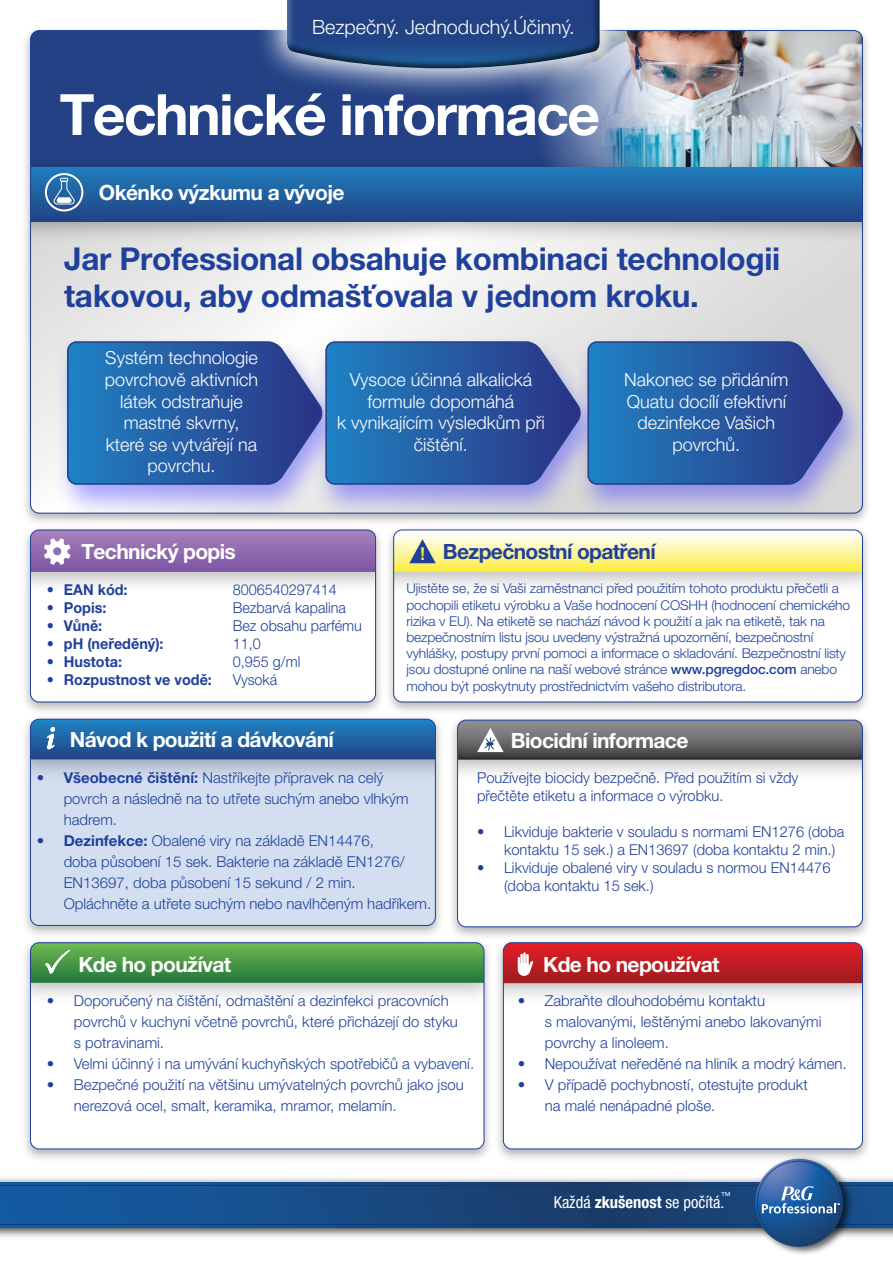
<style>
.page{position:relative;width:893px;height:1263px;background:#fff}
.page>*{position:absolute;margin:0;border:0;box-sizing:border-box;transform-origin:0 0}
.t1{font:700 57px "Helvetica Neue LT Pro";letter-spacing:-.03em;color:#fff}
.t2{font:700 31.5px/37.5px "Helvetica Neue LT Pro";letter-spacing:-.01em;color:#20419b}
.t3{font:700 21px "Helvetica Neue LT Pro";letter-spacing:-.03em;color:#fff}
.t4{font:700 21px "Helvetica Neue LT Pro";letter-spacing:-.03em;color:#20419b}
.t5{font:300 19.65px "Helvetica Neue LT Pro";color:#fff}
.t6{font:300 18px/21.6px "Helvetica Neue LT Pro";color:#fff;text-align:center}
.t7{font:condensed 16.5px "Helvetica Neue LT Pro";color:#fff}
.t8{font:300 15px/21px "Helvetica Neue LT Pro";color:#20419b}
.t9{font:300 15px "Helvetica Neue LT Pro";color:#20419b;scale:.96 1}
.t10{font:700 15px "Helvetica Neue LT Pro";color:#20419b;scale:.96 1}
.t11{font:300 13.5px/16.2px "Helvetica Neue LT Pro";letter-spacing:-.01em;color:#20419b}
.t12{font:condensed 9.6px "Helvetica Neue LT Pro";color:#fff}
.s1{font-family:"Arial";font-size:17.55px;color:#fcee20}
.s2{font-weight:500}
.s3{font-weight:700}
</style>
<div class="page">
<div style="left:21px;top:25px;width:851px;height:502px;background:#000;opacity:.3"></div>
<div style="left:31px;top:31px;width:831px;height:482px;background:#234184;border-radius:9px"></div>
<svg style="left:31px;top:245px;width:830px;height:268px;background:#eaeae9"></svg>
<img style="left:532px;top:31px;width:330px;height:121px">
<div style="left:31px;top:152px;width:831px;height:93px;background:#000;opacity:.3"></div>
<div style="left:31px;top:167px;width:831px;height:54px;background:linear-gradient(to bottom,#217ebd,#224586)"></div>
<svg style="left:52px;top:178px;width:23px;height:27px"></svg>
<div style="left:45px;top:173px;width:38px;height:38px;border:2px solid #fff;border-radius:50%"></div>
<svg style="left:0;top:1182px;width:893px;height:46px;background:#174a83"></svg>
<hr style="left:0;top:1185px;width:893px;height:1px;background:#003e7e">
<hr style="left:0;top:1224px;width:893px;height:1px;background:#003e7e">
<img style="left:751px;top:1163px;width:106px;height:91px">
<svg style="left:755px;top:1159px;width:88px;height:88px;background:#285894"></svg>
<svg style="left:762px;top:1185px;width:78px;height:28px;background:#517fb4"></svg>
<div style="left:53px;top:336px;width:295px;height:183px;background:#3b35ff;opacity:.44"></div>
<div style="left:312px;top:336px;width:294px;height:183px;background:#3b35ff;opacity:.44"></div>
<div style="left:574px;top:336px;width:294px;height:183px;background:#3b35ff;opacity:.44"></div>
<svg style="left:66px;top:340px;width:779px;height:145px"></svg>
<svg style="left:255px;top:25px;width:377px;height:74px"></svg>
<div style="left:286px;top:0;width:315px;height:69px;background:#000;opacity:.75"></div>
<div style="left:21px;top:525px;width:364px;height:190px;background:#000;opacity:.3"></div>
<div style="left:31px;top:530px;width:345px;height:172px;background:#fff;border-radius:9px"></div>
<div style="left:31px;top:530px;width:345px;height:65px;background:#000;opacity:.3"></div>
<div style="left:30px;top:530px;width:346px;height:172px;border:1px solid #20419b;border-radius:9px"></div>
<div style="left:384px;top:525px;width:488px;height:190px;background:#000;opacity:.3"></div>
<div style="left:394px;top:530px;width:468px;height:172px;background:#fff;border-radius:9px"></div>
<div style="left:394px;top:530px;width:468px;height:65px;background:#000;opacity:.3"></div>
<div style="left:21px;top:937px;width:473px;height:226px;background:#000;opacity:.3"></div>
<div style="left:31px;top:943px;width:453px;height:206px;background:#fff;border-radius:9px"></div>
<div style="left:31px;top:943px;width:453px;height:63px;background:#000;opacity:.3"></div>
<div style="left:30px;top:942px;width:454px;height:207px;border:1px solid #20419b;border-radius:9px"></div>
<div style="left:494px;top:937px;width:378px;height:226px;background:#000;opacity:.3"></div>
<div style="left:503px;top:943px;width:359px;height:206px;background:#fff;border-radius:9px"></div>
<div style="left:503px;top:943px;width:359px;height:63px;background:#000;opacity:.3"></div>
<div style="left:503px;top:942px;width:360px;height:207px;border:1px solid #20419b;border-radius:9px"></div>
<div style="left:21px;top:714px;width:424px;height:225px;background:#000;opacity:.3"></div>
<div style="left:31px;top:719px;width:404px;height:206px;background:#d3def1;border-radius:9px"></div>
<div style="left:31px;top:719px;width:404px;height:63px;background:#000;opacity:.3"></div>
<svg style="left:31px;top:530px;width:345px;height:42px;background:#926eb0"></svg>
<div style="left:53px;top:547px;width:9px;height:9px;background:#8e6fb1;border-radius:50%"></div>
<div style="left:52px;top:546px;width:10px;height:10px;border:1px solid #fff;border-radius:50%"></div>
<svg style="left:31px;top:719px;width:404px;height:40px;background:#2263a3"></svg>
<svg style="left:31px;top:943px;width:453px;height:40px;background:#499849"></svg>
<svg style="left:503px;top:943px;width:359px;height:40px;background:#c02127"></svg>
<svg style="left:394px;top:530px;width:468px;height:42px;background:#f6f0a3"></svg>
<div style="left:448px;top:715px;width:424px;height:226px;background:#000;opacity:.3"></div>
<div style="left:458px;top:720px;width:404px;height:207px;background:#fff;border-radius:9px"></div>
<div style="left:458px;top:720px;width:404px;height:63px;background:#000;opacity:.3"></div>
<svg style="left:458px;top:720px;width:404px;height:40px;background:#6a6b6e"></svg>
<h3 class="t5" style="left:312px;top:15px;width:264px">Bezpečný. Jednoduchý.Účinný.</h3>
<h1 class="t1" style="left:60px;top:79px;width:542px">Technické informace</h1>
<h3 class="t3" style="left:99px;top:180px;width:247px">Okénko výzkumu a vývoje</h3>
<h2 class="t2" style="left:64px;top:239px;width:718px">Jar Professional obsahuje kombinaci technologii takovou, aby odmašťovala v jednom kroku.</h2>
<p class="t6" style="left:105px;top:347px;width:155px">Systém technologie povrchově aktivních látek odstraňuje mastné skvrny, které se vytvářejí na povrchu.</p>
<p class="t6" style="left:337px;top:368px;width:209px">Vysoce účinná alkalická formule dopomáhá<br>k vynikajícím výsledkům při čištění.</p>
<p class="t6" style="left:624px;top:368px;width:166px">Nakonec se přidáním<br>Quatu docílí efektivní dezinfekce Vašich povrchů.</p>
<h3 class="t3" style="left:81px;top:539px;width:156px">Technický popis</h3>
<h3 class="t4" style="left:420px;top:538px;width:237px"><span class="s1">!</span> Bezpečnostní opatření</h3>
<p class="t10" style="left:47px;top:580px;width:86px">• EAN kód:</p>
<p class="t9" style="left:233px;top:580px;width:110px">8006540297414</p>
<p class="t10" style="left:47px;top:598px;width:64px">• Popis:</p>
<p class="t9" style="left:233px;top:598px;width:119px">Bezbarvá kapalina</p>
<p class="t10" style="left:47px;top:616px;width:59px">• Vůně:</p>
<p class="t9" style="left:233px;top:616px;width:136px">Bez obsahu parfému</p>
<p class="t10" style="left:47px;top:634px;width:123px">• pH (neředěný):</p>
<p class="t9" style="left:233px;top:634px;width:31px">11,0</p>
<p class="t10" style="left:47px;top:652px;width:80px">• Hustota:</p>
<p class="t9" style="left:233px;top:652px;width:72px">0,955 g/ml</p>
<p class="t10" style="left:47px;top:670px;width:173px">• Rozpustnost ve vodě:</p>
<p class="t9" style="left:233px;top:670px;width:48px">Vysoká</p>
<h3 class="t3" style="left:70px;top:727px;width:266px">Návod k použití a dávkování</h3>
<p class="t11" style="left:406px;top:580px;width:445px">Ujistěte se, že si Vaši zaměstnanci před použitím tohoto produktu přečetli a pochopili etiketu výrobku a Vaše hodnocení COSHH (hodnocení chemického rizika v EU). Na etiketě se nachází návod k použití a jak na etiketě, tak na bezpečnostním listu jsou uvedeny výstražná upozornění, bezpečnostní vyhlášky, postupy první pomoci a informace o skladování. Bezpečnostní listy jsou dostupné online na naší webové stránce <span class="s2">www.pgregdoc.com</span> anebo mohou být poskytnuty prostřednictvím vašeho distributora.</p>
<h3 class="t3" style="left:511px;top:727px;width:179px">Biocidní informace</h3>
<p class="t8" style="left:64px;top:767px;width:346px;text-indent:-27px"><span class="s3">• Všeobecné čištění:</span> Nastříkejte přípravek na celý povrch a následně na to utřete suchým anebo vlhkým hadrem.</p>
<p class="t8" style="left:64px;top:830px;width:369px;text-indent:-27px"><span class="s3">• Dezinfekce:</span> Obalené viry na základě EN14476,<br>doba působení 15 sek. Bakterie na základě EN1276/ EN13697, doba působení 15 sekund / 2 min.<br>Opláchněte a utřete suchým nebo navlhčeným hadříkem.</p>
<h3 class="t3" style="left:78px;top:951px;width:154px">Kde ho používat</h3>
<p class="t8" style="left:477px;top:768px;width:323px;line-height:18px">Používejte biocidy bezpečně. Před použitím si vždy přečtěte etiketu a informace o výrobku.</p>
<p class="t8" style="left:504px;top:822px;width:342px;line-height:18px;text-indent:-27px">• Likviduje bakterie v souladu s normami EN1276 (doba kontaktu 15 sek.) a EN13697 (doba kontaktu 2 min.)</p>
<p class="t8" style="left:504px;top:858px;width:328px;line-height:18px;text-indent:-27px">• Likviduje obalené viry v souladu s normou EN14476 (doba kontaktu 15 sek.)</p>
<h3 class="t3" style="left:543px;top:951px;width:178px">Kde ho nepoužívat</h3>
<p class="t8" style="left:74px;top:990px;width:386px;text-indent:-27px">• Doporučený na čištění, odmaštění a dezinfekci pracovních povrchů v kuchyni včetně povrchů, které přicházejí do styku s potravinami.</p>
<p class="t8" style="left:47px;top:1053px;width:429px">• Velmi účinný i na umývání kuchyňských spotřebičů a vybavení.</p>
<p class="t8" style="left:74px;top:1074px;width:392px;text-indent:-27px">• Bezpečné použití na většinu umývatelných povrchů jako jsou nerezová ocel, smalt, keramika, mramor, melamín.</p>
<p class="t8" style="left:545px;top:990px;width:278px;text-indent:-27px">• Zabraňte dlouhodobému kontaktu<br>s malovanými, leštěnými anebo lakovanými povrchy a linoleem.</p>
<p class="t8" style="left:518px;top:1053px;width:331px">• Nepoužívat neředěné na hliník a modrý kámen.</p>
<p class="t8" style="left:545px;top:1074px;width:265px;text-indent:-27px">• V případě pochybností, otestujte produkt na malé nenápadné ploše.</p>
<p class="t12" style="left:721px;top:1190px;width:11px">™</p>
<p class="t7" style="left:554px;top:1192px;width:172px">Každá <span class="s3">zkušenost</span> se počítá.</p>
</div>
